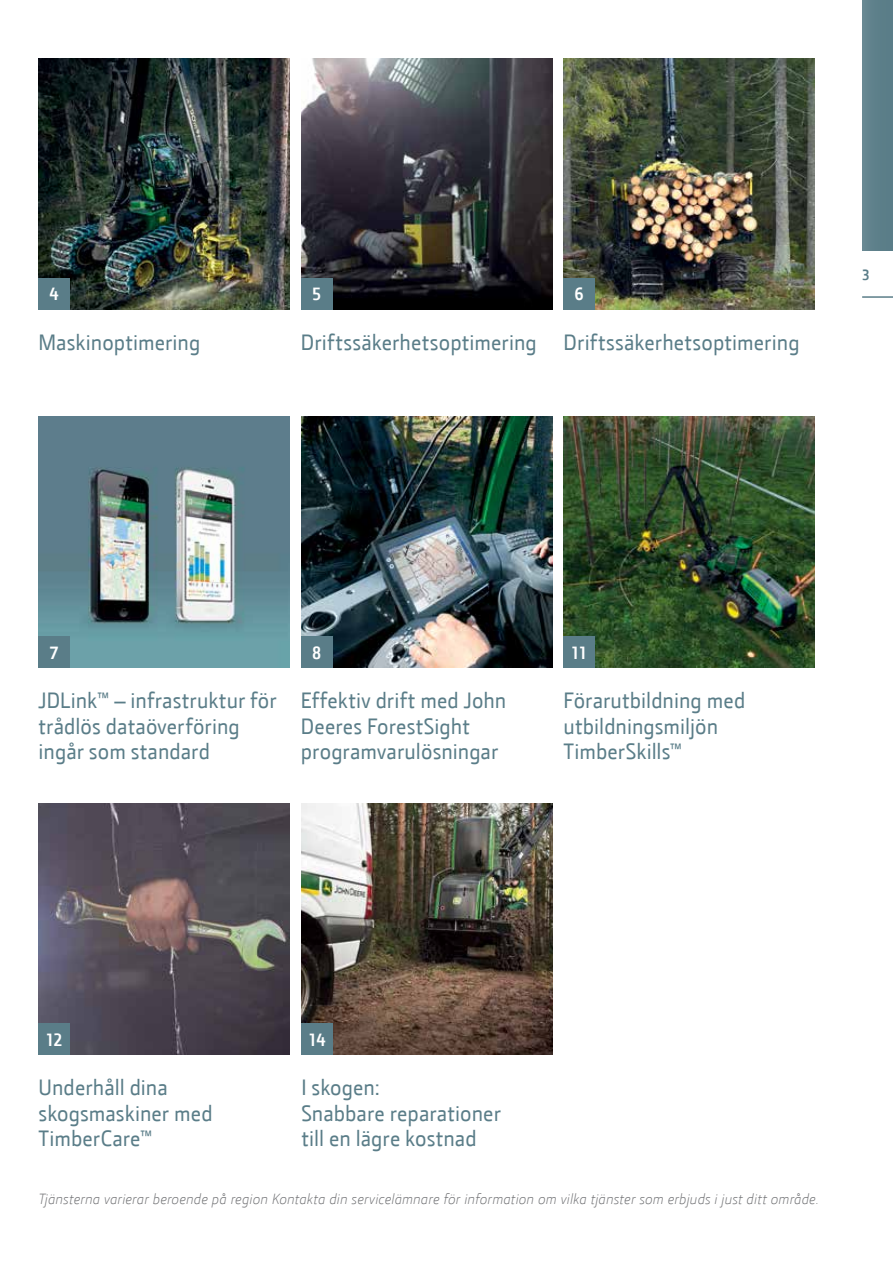
<style>
.page{position:relative;width:893px;height:1263px;background:#fff}
.page>*{position:absolute;margin:0;border:0;box-sizing:border-box;transform-origin:0 0}
.t1{font:22.5px/25.5px "JD Sans";letter-spacing:.005em;color:#5a7d88}
.t2{font:700 18px "JD Sans";color:#fff}
.t3{font:italic 300 15px "JD Sans";letter-spacing:.015em;color:#6d6e71}
.t4{font:700 15px "JD Sans";color:#5a7d88}
</style>
<div class="page">
<img style="left:39px;top:58px;width:250px;height:251px">
<img style="left:301px;top:58px;width:251px;height:251px">
<img style="left:564px;top:58px;width:250px;height:251px">
<img style="left:39px;top:417px;width:250px;height:250px">
<img style="left:301px;top:417px;width:251px;height:250px">
<img style="left:564px;top:417px;width:250px;height:250px">
<img style="left:39px;top:804px;width:250px;height:251px">
<img style="left:301px;top:804px;width:251px;height:251px">
<div style="left:862px;top:0;width:31px;height:251px;background:#5a7d88"></div>
<hr style="left:862px;top:296px;width:31px;height:2px;background:#5a7d88">
<div style="left:39px;top:278px;width:31px;height:31px;background:#5a7d88"></div>
<div style="left:39px;top:636px;width:31px;height:31px;background:#5a7d88"></div>
<div style="left:39px;top:1024px;width:31px;height:31px;background:#5a7d88"></div>
<div style="left:301px;top:278px;width:31px;height:31px;background:#5a7d88"></div>
<div style="left:301px;top:636px;width:31px;height:31px;background:#5a7d88"></div>
<div style="left:564px;top:278px;width:31px;height:31px;background:#5a7d88"></div>
<div style="left:564px;top:636px;width:31px;height:31px;background:#5a7d88"></div>
<div style="left:301px;top:1024px;width:31px;height:31px;background:#5a7d88"></div>
<p class="t2" style="left:50px;top:282px;width:11px">4</p>
<p class="t1" style="left:39px;top:329px;width:163px">Maskinoptimering</p>
<p class="t2" style="left:312px;top:282px;width:11px">5</p>
<p class="t1" style="left:301px;top:328px;width:237px">Driftssäkerhetsoptimering</p>
<p class="t2" style="left:575px;top:282px;width:11px">6</p>
<p class="t1" style="left:564px;top:328px;width:237px">Driftssäkerhetsoptimering</p>
<p class="t4" style="left:862px;top:265px;width:9px">3</p>
<p class="t2" style="left:50px;top:640px;width:11px">7</p>
<p class="t1" style="left:39px;top:687px;width:240px">JDLink™ – infrastruktur för trådlös dataöverföring ingår som standard</p>
<p class="t2" style="left:312px;top:640px;width:11px">8</p>
<p class="t1" style="left:301px;top:687px;width:207px">Effektiv drift med John<br>Deeres ForestSight programvarulösningar</p>
<p class="t2" style="left:571px;top:640px;width:18px">11</p>
<p class="t1" style="left:564px;top:687px;width:183px">Förarutbildning med utbildningsmiljön<br>TimberSkills™</p>
<p class="t2" style="left:46px;top:1028px;width:19px">12</p>
<p class="t1" style="left:39px;top:1074px;width:176px">Underhåll dina skogsmaskiner med<br>TimberCare™</p>
<p class="t2" style="left:308px;top:1028px;width:19px">14</p>
<p class="t1" style="left:301px;top:1074px;width:201px">I skogen:<br>Snabbare reparationer till en lägre kostnad</p>
<p class="t3" style="left:39px;top:1189px;width:782px">Tjänsterna varierar beroende på region Kontakta din servicelämnare för information om vilka tjänster som erbjuds i just ditt område.</p>
</div>
